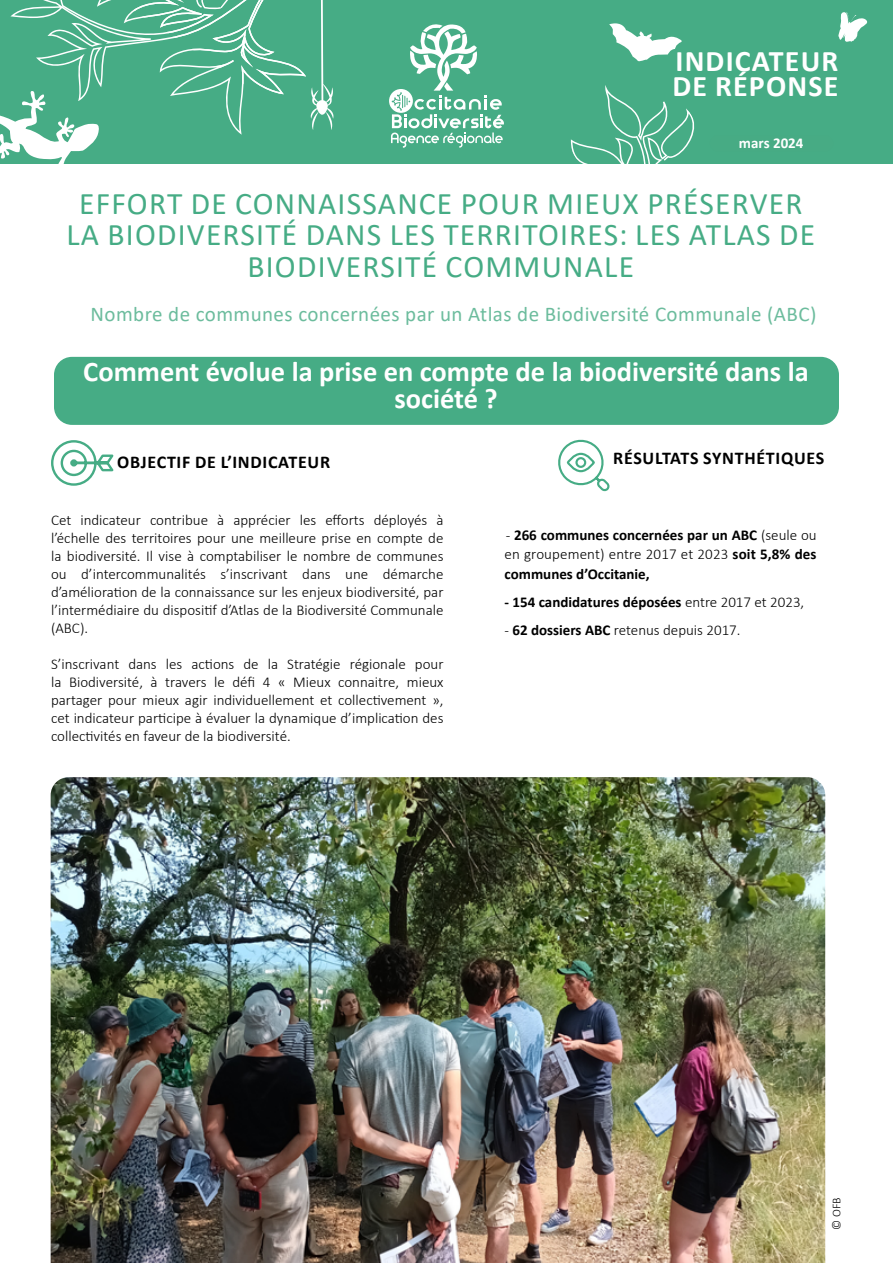
<style>
.page{position:relative;width:893px;height:1263px;background:#fff}
.page>*{position:absolute;margin:0;border:0;box-sizing:border-box;transform-origin:0 0}
.t1{font:31.5px/31.5px "Calibri";letter-spacing:.04em;color:#46ac85;text-align:center}
.t2{font:700 30px/25.5px "Calibri";letter-spacing:.04em;color:#fff}
.t3{font:700 28.5px/27px "Calibri";color:#fff;text-align:center}
.t4{font:21px "Calibri";letter-spacing:.02em;color:#6cbc9d}
.t5{font:700 18px "Calibri";letter-spacing:.04em;color:#000}
.t6{font:300 15px/18px "Calibri";color:#000;text-align:justify}
.t7{font:700 15px/19.5px "Calibri";color:#000;text-align:justify}
.t8{font:700 15px "Calibri";color:#fff}
.t9{font:300 12px "Calibri";color:#000}
.s1{font-weight:300}
.s2{font-weight:700}
</style>
<div class="page">
<div style="left:0;top:0;width:893px;height:164px;background:#46ac85"></div>
<svg style="left:389px;top:24px;width:115px;height:124px"></svg>
<svg style="left:51px;top:440px;width:63px;height:46px"></svg>
<svg style="left:838px;top:12px;width:30px;height:30px"></svg>
<svg style="left:0;top:0;width:334px;height:164px"></svg>
<svg style="left:609px;top:23px;width:73px;height:38px"></svg>
<div style="left:54px;top:357px;width:785px;height:68px;background:#46ac85;border-radius:18px"></div>
<svg style="left:571px;top:89px;width:124px;height:75px"></svg>
<svg style="left:558px;top:439px;width:52px;height:53px"></svg>
<img style="left:51px;top:777px;width:774px;height:486px">
<h2 class="t2" style="left:672px;top:48px;width:168px">INDICATEUR<br>DE RÉPONSE</h2>
<p class="t8" style="left:739px;top:132px;width:66px">mars 2024</p>
<h1 class="t1" style="left:66px;top:187px;width:750px">EFFORT DE CONNAISSANCE POUR MIEUX PRÉSERVER<br>LA BIODIVERSITÉ DANS LES TERRITOIRES: LES ATLAS DE<br>BIODIVERSITÉ COMMUNALE</h1>
<h3 class="t4" style="left:91px;top:299px;width:727px">Nombre de communes concernées par un Atlas de Biodiversité Communale (ABC)</h3>
<h3 class="t3" style="left:83px;top:358px;width:727px">Comment évolue la prise en compte de la biodiversité dans la société ?</h3>
<p class="t5" style="left:117px;top:449px;width:215px">OBJECTIF DE L’INDICATEUR</p>
<p class="t6" style="left:51px;top:511px;width:394px">Cet indicateur contribue à apprécier les efforts déployés à l’échelle des territoires pour une meilleure prise en compte de la biodiversité. Il vise à comptabiliser le nombre de communes ou d’intercommunalités s’inscrivant dans une démarche d’amélioration de la connaissance sur les enjeux biodiversité, par l’intermédiaire du dispositif d’Atlas de la Biodiversité Communale (ABC).</p>
<p class="t6" style="left:51px;top:655px;width:394px">S’inscrivant dans les actions de la Stratégie régionale pour la Biodiversité, à travers le défi 4 « Mieux connaitre, mieux partager pour mieux agir individuellement et collectivement », cet indicateur participe à évaluer la dynamique d’implication des collectivités en faveur de la biodiversité.</p>
<p class="t5" style="left:613px;top:445px;width:213px">RÉSULTATS SYNTHÉTIQUES</p>
<p class="t7" style="left:505px;top:525px;width:314px"><span class="s1">-</span> 266 communes concernées par un ABC <span class="s1">(seule ou en groupement) entre 2017 et 2023</span> soit 5,8% des communes d’Occitanie,</p>
<p class="t7" style="left:505px;top:592px;width:301px">- 154 candidatures déposées <span class="s1">entre 2017 et 2023,</span></p>
<p class="t6" style="left:505px;top:621px;width:237px">- <span class="s2">62 dossiers ABC</span> retenus depuis 2017.</p>
<p class="t9" style="left:829px;top:1230px;width:34px;rotate:-90deg">© OFB</p>
</div>
